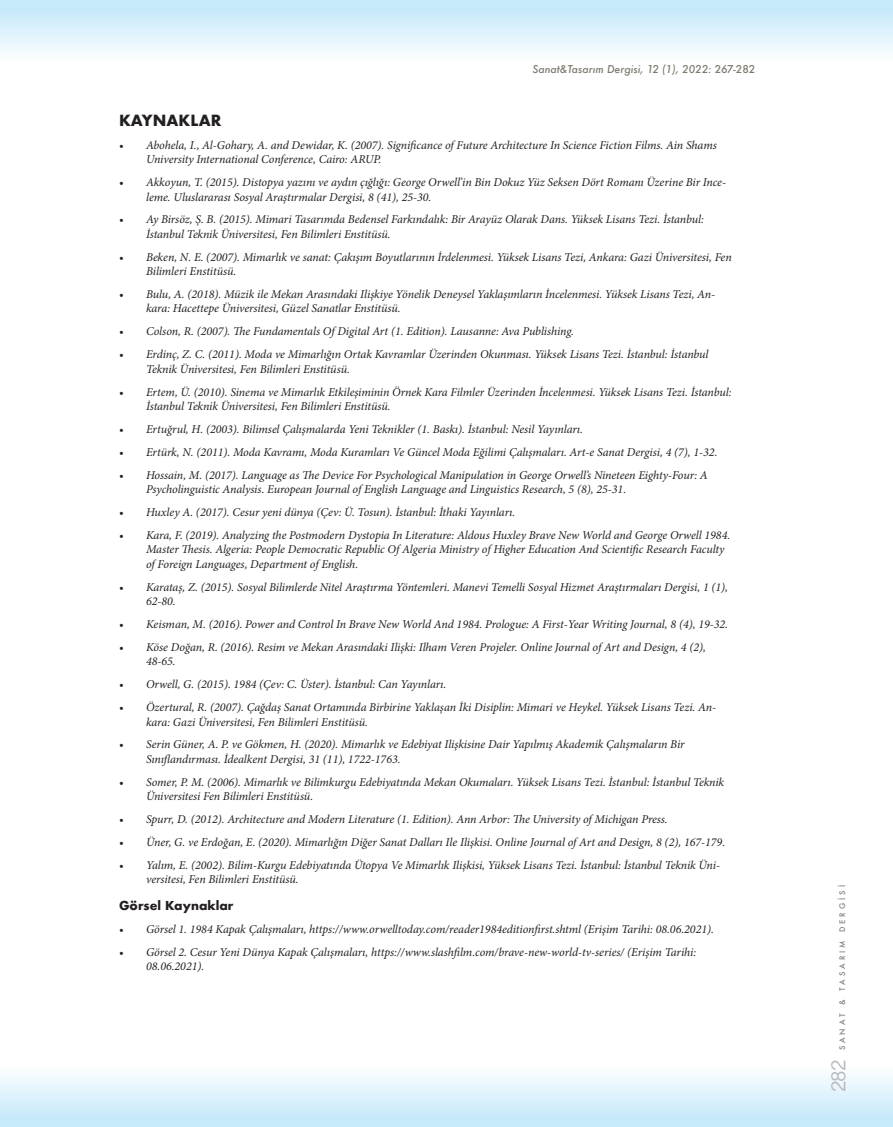
<style>
.page{position:relative;width:893px;height:1127px;background:#fff}
.page>*{position:absolute;margin:0;border:0;box-sizing:border-box;transform-origin:0 0}
.t1{font:18px "Oriya Sangam MN";color:#b6b7bb}
.t2{font:700 15px "Futura";color:#231f20}
.t3{font:italic 12px/14.4px "Minion Pro";letter-spacing:-.01em;color:#231f20}
.t4{font:700 12px "Futura";color:#231f20}
.t5{font:italic 500 10.5px "Futura";color:#7d796d}
.t6{font:500 7.5px "Futura";letter-spacing:.4em;color:#808285}
.s1{font-style:normal}
</style>
<div class="page">
<div style="left:0;top:1045px;width:893px;height:82px;background:linear-gradient(to bottom,#fff,#c3e9fa)"></div>
<div style="left:0;top:0;width:893px;height:81px;background:linear-gradient(to bottom,#c0e8f9,#fff)"></div>
<p class="t5" style="left:533px;top:62px;width:224px">Sanat&amp;Tasarım Dergisi, 12 (1), 2022: <span class="s1">267-282</span></p>
<p class="t2" style="left:119px;top:109px;width:104px">KAYNAKLAR</p>
<p class="t3" style="left:146px;top:138px;width:572px;text-indent:-27px">• Abohela, I., Al-Gohary, A. and Dewidar, K. (2007). Significance of Future Architecture In Science Fiction Films. Ain Shams<br>University International Conference, Cairo: ARUP.</p>
<p class="t3" style="left:146px;top:175px;width:581px;text-indent:-27px">• Akkoyun, T. (2015). Distopya yazını ve aydın çığlığı: George Orwell’in Bin Dokuz Yüz Seksen Dört Romanı Üzerine Bir Ince&shy;leme. Uluslararası Sosyal Araştırmalar Dergisi, 8 (41), 25-30.</p>
<p class="t3" style="left:146px;top:212px;width:559px;text-indent:-27px">• Ay Birsöz, Ş. B. (2015). Mimari Tasarımda Bedensel Farkındalık: Bir Arayüz Olarak Dans. Yüksek Lisans Tezi. İstanbul:<br>İstanbul Teknik Üniversitesi, Fen Bilimleri Enstitüsü.</p>
<p class="t3" style="left:146px;top:250px;width:587px;text-indent:-27px">• Beken, N. E. (2007). Mimarlık ve sanat: Çakışım Boyutlarının İrdelenmesi. Yüksek Lisans Tezi, Ankara: Gazi Üniversitesi, Fen<br>Bilimleri Enstitüsü.</p>
<p class="t3" style="left:146px;top:287px;width:571px;text-indent:-27px">• Bulu, A. (2018). Müzik ile Mekan Arasındaki Ilişkiye Yönelik Deneysel Yaklaşımların İncelenmesi. Yüksek Lisans Tezi, An&shy;kara: Hacettepe Üniversitesi, Güzel Sanatlar Enstitüsü.</p>
<p class="t3" style="left:119px;top:324px;width:457px">• Colson, R. (2007). The Fundamentals Of Digital Art (1. Edition). Lausanne: Ava Publishing.</p>
<p class="t3" style="left:146px;top:347px;width:564px;text-indent:-27px">• Erdinç, Z. C. (2011). Moda ve Mimarlığın Ortak Kavramlar Üzerinden Okunması. Yüksek Lisans Tezi. İstanbul: İstanbul<br>Teknik Üniversitesi, Fen Bilimleri Enstitüsü.</p>
<p class="t3" style="left:146px;top:384px;width:587px;text-indent:-27px">• Ertem, Ü. (2010). Sinema ve Mimarlık Etkileşiminin Örnek Kara Filmler Üzerinden İncelenmesi. Yüksek Lisans Tezi. İstanbul:<br>İstanbul Teknik Üniversitesi, Fen Bilimleri Enstitüsü.</p>
<p class="t3" style="left:119px;top:422px;width:465px">• Ertuğrul, H. (2003). Bilimsel Çalışmalarda Yeni Teknikler (1. Baskı). İstanbul: Nesil Yayınları.</p>
<p class="t3" style="left:119px;top:445px;width:600px">• Ertürk, N. (2011). Moda Kavramı, Moda Kuramları Ve Güncel Moda Eğilimi Çalışmaları. Art-e Sanat Dergisi, 4 (7), 1-32.</p>
<p class="t3" style="left:146px;top:468px;width:563px;text-indent:-27px">• Hossain, M. (2017). Language as The Device For Psychological Manipulation in George Orwell’s Nineteen Eighty-Four: A<br>Psycholinguistic Analysis. European Journal of English Language and Linguistics Research, 5 (8), 25-31.</p>
<p class="t3" style="left:119px;top:505px;width:398px">• Huxley A. (2017). Cesur yeni dünya (Çev: Ü. Tosun). İstanbul: İthaki Yayınları.</p>
<p class="t3" style="left:146px;top:528px;width:586px;text-indent:-27px">• Kara, F. (2019). Analyzing the Postmodern Dystopia In Literature: Aldous Huxley Brave New World and George Orwell 1984.<br>Master Thesis. Algeria: People Democratic Republic Of Algeria Ministry of Higher Education And Scientific Research Faculty of Foreign Languages, Department of English.</p>
<p class="t3" style="left:146px;top:580px;width:583px;text-indent:-27px">• Karataş, Z. (2015). Sosyal Bilimlerde Nitel Araştırma Yöntemleri. Manevi Temelli Sosyal Hizmet Araştırmaları Dergisi, 1 (1),<br>62-80.</p>
<p class="t3" style="left:119px;top:617px;width:610px">• Keisman, M. (2016). Power and Control In Brave New World And 1984. Prologue: A First-Year Writing Journal, 8 (4), 19-32.</p>
<p class="t3" style="left:146px;top:640px;width:561px;text-indent:-27px">• Köse Doğan, R. (2016). Resim ve Mekan Arasındaki Ilişki: Ilham Veren Projeler. Online Journal of Art and Design, 4 (2),<br>48-65.</p>
<p class="t3" style="left:119px;top:677px;width:329px">• Orwell, G. (2015). 1984 (Çev: C. Üster). İstanbul: Can Yayınları.</p>
<p class="t3" style="left:146px;top:700px;width:572px;text-indent:-27px">• Özertural, R. (2007). Çağdaş Sanat Ortamında Birbirine Yaklaşan İki Disiplin: Mimari ve Heykel. Yüksek Lisans Tezi. An&shy;kara: Gazi Üniversitesi, Fen Bilimleri Enstitüsü.</p>
<p class="t3" style="left:146px;top:737px;width:540px;text-indent:-27px">• Serin Güner, A. P. ve Gökmen, H. (2020). Mimarlık ve Edebiyat Ilişkisine Dair Yapılmış Akademik Çalışmaların Bir<br>Sınıflandırması. İdealkent Dergisi, 31 (11), 1722-1763.</p>
<p class="t3" style="left:146px;top:775px;width:580px;text-indent:-27px">• Somer, P. M. (2006). Mimarlık ve Bilimkurgu Edebiyatında Mekan Okumaları. Yüksek Lisans Tezi. İstanbul: İstanbul Teknik<br>Üniversitesi Fen Bilimleri Enstitüsü.</p>
<p class="t3" style="left:119px;top:812px;width:550px">• Spurr, D. (2012). Architecture and Modern Literature (1. Edition). Ann Arbor: The University of Michigan Press.</p>
<p class="t3" style="left:119px;top:835px;width:608px">• Üner, G. ve Erdoğan, E. (2020). Mimarlığın Diğer Sanat Dalları Ile Ilişkisi. Online Journal of Art and Design, 8 (2), 167-179.</p>
<p class="t3" style="left:146px;top:858px;width:575px;text-indent:-27px">• Yalım, E. (2002). Bilim-Kurgu Edebiyatında Ütopya Ve Mimarlık Ilişkisi, Yüksek Lisans Tezi. İstanbul: İstanbul Teknik Üni&shy;versitesi, Fen Bilimleri Enstitüsü.</p>
<p class="t4" style="left:119px;top:896px;width:116px">Görsel Kaynaklar</p>
<p class="t3" style="left:119px;top:922px;width:596px">• Görsel 1. 1984 Kapak Çalışmaları, https://www.orwelltoday.com/reader1984editionfirst.shtml (Erişim Tarihi: 08.06.2021).</p>
<p class="t3" style="left:146px;top:944px;width:552px;text-indent:-27px">• Görsel 2. Cesur Yeni Dünya Kapak Çalışmaları, https://www.slashfilm.com/brave-new-world-tv-series/ (Erişim Tarihi:<br>08.06.2021).</p>
<p class="t6" style="left:837px;top:1050px;width:167px;rotate:-90deg">SANAT &amp; TASARIM DERGİSİ</p>
<h1 class="t1" style="left:826px;top:1092px;width:35px;rotate:-90deg">282</h1>
</div>
